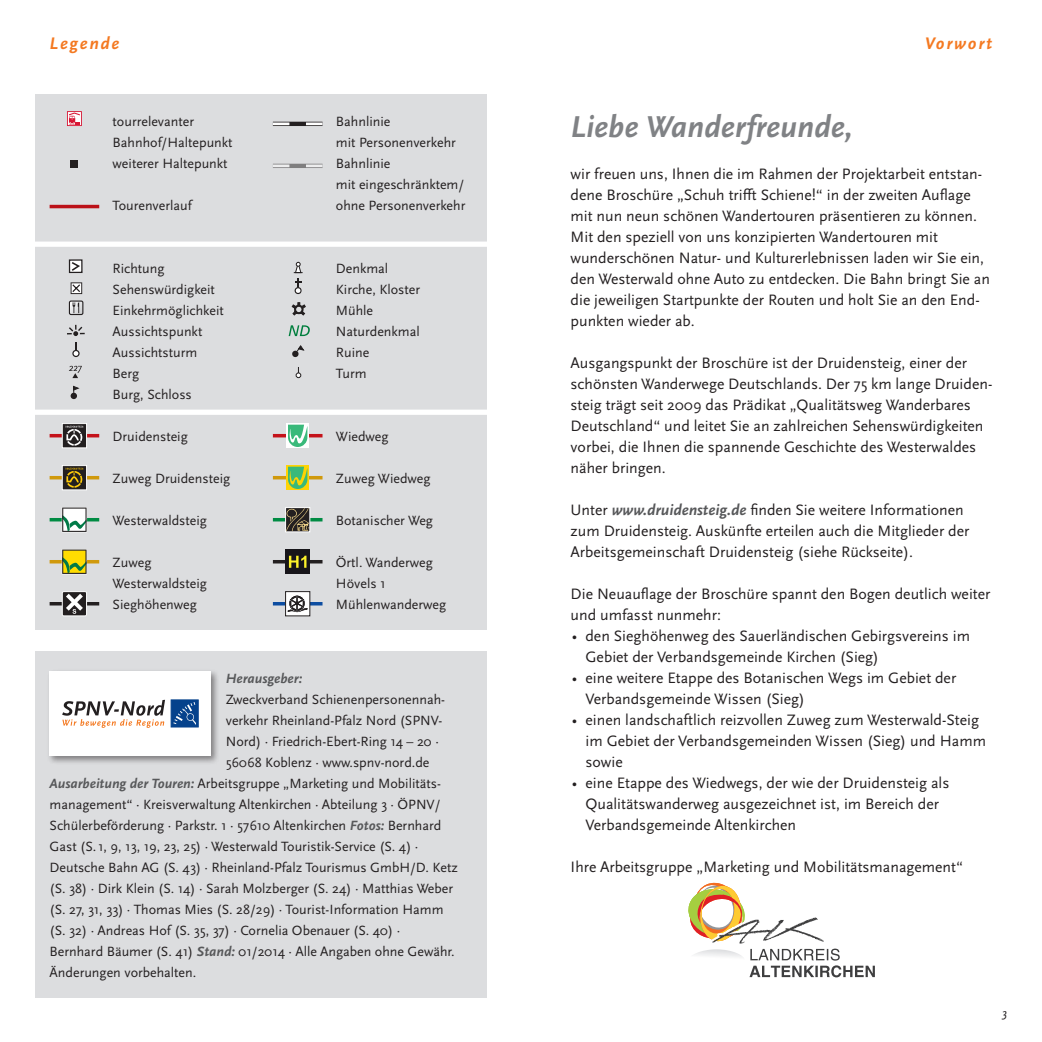
<style>
.page{position:relative;width:1042px;height:1042px;background:#fff}
.page>*{position:absolute;margin:0;border:0;box-sizing:border-box;transform-origin:0 0}
.t1{font:italic 700 31.5px "Scala Sans OT";color:#808285}
.t2{font:italic 700 17.5px "Scala Sans OT";letter-spacing:.1em;color:#f47921}
.t3{font:15.75px/21px "Scala Sans OT";color:#231f20}
.t4{font:14px/21px "Scala Sans OT";color:#231f20}
.t5{font:italic 700 14px "Scala Sans OT";color:#57585a}
.t6{font:italic 12.25px "Scala Sans OT";color:#231f20}
.s1{font-weight:700;font-style:italic;color:#57585a}
</style>
<div class="page">
<div style="left:35px;top:651px;width:451px;height:346px;background:#dcdddf"></div>
<div style="left:35px;top:94px;width:451px;height:536px;background:#dcdddf"></div>
<div style="left:67px;top:111px;width:15px;height:15px;background:#d7314b"></div>
<div style="left:68px;top:112px;width:13px;height:13px;background:#fdf7f8"></div>
<svg style="left:69px;top:112px;width:11px;height:13px"></svg>
<div style="left:71px;top:161px;width:7px;height:7px;background:#231f20"></div>
<hr style="left:50px;top:205px;width:49px;height:3px;background:#bb1018">
<svg style="left:273px;top:125px;width:49px;height:1px"></svg>
<svg style="left:273px;top:122px;width:49px;height:3px"></svg>
<svg style="left:273px;top:167px;width:49px;height:1px"></svg>
<svg style="left:273px;top:164px;width:49px;height:3px"></svg>
<hr style="left:273px;top:434px;width:49px;height:3px;background:#c4121a">
<svg style="left:286px;top:423px;width:23px;height:25px"></svg>
<svg style="left:288px;top:425px;width:19px;height:22px"></svg>
<hr style="left:273px;top:476px;width:49px;height:3px;background:#d0990c">
<svg style="left:286px;top:465px;width:23px;height:25px"></svg>
<svg style="left:288px;top:467px;width:19px;height:22px"></svg>
<hr style="left:273px;top:518px;width:49px;height:3px;background:#008b43">
<svg style="left:287px;top:509px;width:21px;height:21px"></svg>
<div style="left:285px;top:507px;width:25px;height:25px;border:1px solid #fff"></div>
<hr style="left:273px;top:560px;width:49px;height:3px;background:#231f20">
<div style="left:285px;top:549px;width:25px;height:25px;background:#17151a"></div>
<svg style="left:289px;top:556px;width:17px;height:12px"></svg>
<hr style="left:273px;top:602px;width:49px;height:3px;background:#0d4da1">
<div style="left:286px;top:591px;width:24px;height:25px;background:#fff"></div>
<div style="left:285px;top:591px;width:25px;height:25px;border:1px solid #231f20"></div>
<svg style="left:288px;top:595px;width:20px;height:17px"></svg>
<hr style="left:50px;top:434px;width:49px;height:3px;background:#c4121a">
<svg style="left:64px;top:425px;width:21px;height:21px"></svg>
<div style="left:62px;top:423px;width:25px;height:25px;border:1px solid #fff"></div>
<svg style="left:66px;top:426px;width:17px;height:20px"></svg>
<hr style="left:50px;top:476px;width:49px;height:3px;background:#d0990c">
<svg style="left:64px;top:467px;width:21px;height:21px"></svg>
<div style="left:62px;top:465px;width:25px;height:25px;border:1px solid #fff"></div>
<svg style="left:66px;top:468px;width:17px;height:20px"></svg>
<hr style="left:50px;top:518px;width:49px;height:3px;background:#008b43">
<svg style="left:62px;top:507px;width:25px;height:25px"></svg>
<hr style="left:50px;top:560px;width:49px;height:3px;background:#d0990c">
<svg style="left:62px;top:549px;width:25px;height:25px"></svg>
<hr style="left:50px;top:602px;width:49px;height:3px;background:#231f20">
<div style="left:62px;top:591px;width:25px;height:25px;background:#231f20"></div>
<div style="left:62px;top:591px;width:25px;height:25px;border:1px solid #fff"></div>
<svg style="left:66px;top:594px;width:17px;height:20px"></svg>
<div style="left:69px;top:260px;width:13px;height:12px;background:#fff"></div>
<div style="left:69px;top:259px;width:14px;height:14px;border:1px solid #231f20"></div>
<svg style="left:72px;top:262px;width:8px;height:9px"></svg>
<svg style="left:71px;top:282px;width:11px;height:12px"></svg>
<div style="left:69px;top:300px;width:14px;height:15px;border:1px solid #231f20;border-radius:2px"></div>
<svg style="left:69px;top:301px;width:14px;height:13px"></svg>
<svg style="left:67px;top:324px;width:18px;height:12px"></svg>
<svg style="left:73px;top:342px;width:6px;height:13px"></svg>
<div style="left:72px;top:350px;width:8px;height:7px;border:1px solid #231f20;border-radius:50%"></div>
<svg style="left:69px;top:366px;width:13px;height:12px"></svg>
<svg style="left:71px;top:386px;width:9px;height:13px"></svg>
<svg style="left:294px;top:262px;width:9px;height:32px"></svg>
<svg style="left:292px;top:302px;width:13px;height:13px"></svg>
<svg style="left:289px;top:325px;width:21px;height:11px"></svg>
<svg style="left:292px;top:345px;width:12px;height:12px"></svg>
<svg style="left:296px;top:367px;width:5px;height:11px"></svg>
<div style="left:46px;top:668px;width:173px;height:97px;background:#231f20;opacity:.5"></div>
<div style="left:50px;top:672px;width:161px;height:84px;background:#fff"></div>
<div style="left:171px;top:700px;width:27px;height:27px;border:1px solid #05428c"></div>
<svg style="left:173px;top:702px;width:23px;height:23px"></svg>
<svg style="left:62px;top:700px;width:103px;height:28px"></svg>
<svg style="left:688px;top:882px;width:187px;height:95px"></svg>
<div style="left:17px;top:410px;width:487px;height:5px;background:#fff"></div>
<div style="left:17px;top:242px;width:487px;height:5px;background:#fff"></div>
<p class="t2" style="left:50px;top:34px;width:71px">Legende</p>
<p class="t2" style="left:925px;top:34px;width:69px">Vorwort</p>
<p class="t4" style="left:336px;top:111px;width:131px">Bahnlinie<br>mit Personenverkehr<br>Bahnlinie<br>mit eingeschränktem/ ohne Personenverkehr</p>
<h1 class="t1" style="left:570px;top:109px;width:283px">Liebe Wanderfreunde,</h1>
<p class="t4" style="left:113px;top:111px;width:121px">tourrelevanter<br>Bahnhof/Haltepunkt weiterer Haltepunkt</p>
<p class="t4" style="left:113px;top:195px;width:81px">Tourenverlauf</p>
<p class="t3" style="left:570px;top:163px;width:421px">wir freuen uns, Ihnen die im Rahmen der Projektarbeit entstan&shy;dene Broschüre „Schuh trifft Schiene!“ in der zweiten Auflage mit nun neun schönen Wandertouren präsentieren zu können.<br>Mit den speziell von uns konzipierten Wandertouren mit wunderschönen Natur- und Kulturerlebnissen laden wir Sie ein, den Westerwald ohne Auto zu entdecken. Die Bahn bringt Sie an die jeweiligen Startpunkte der Routen und holt Sie an den End&shy;punkten wieder ab.</p>
<p class="t3" style="left:570px;top:352px;width:423px">Ausgangspunkt der Broschüre ist der Druidensteig, einer der schönsten Wanderwege Deutschlands. Der 75 km lange Druiden&shy;steig trägt seit 2009 das Prädikat „Qualitätsweg Wanderbares Deutschland“ und leitet Sie an zahlreichen Sehenswürdigkeiten vorbei, die Ihnen die spannende Geschichte des Westerwaldes näher bringen.</p>
<p class="t3" style="left:570px;top:499px;width:400px">Unter <span class="s1">www.druidensteig.de</span> finden Sie weitere Informationen zum Druidensteig. Auskünfte erteilen auch die Mitglieder der<br>Arbeitsgemeinschaft Druidensteig (siehe Rückseite).</p>
<p class="t3" style="left:570px;top:583px;width:421px">Die Neuauflage der Broschüre spannt den Bogen deutlich weiter und umfasst nunmehr:</p>
<p class="t3" style="left:585px;top:625px;width:386px;text-indent:-14px">• den Sieghöhenweg des Sauerländischen Gebirgsvereins im<br>Gebiet der Verbandsgemeinde Kirchen (Sieg)</p>
<p class="t3" style="left:585px;top:667px;width:372px;text-indent:-14px">• eine weitere Etappe des Botanischen Wegs im Gebiet der<br>Verbandsgemeinde Wissen (Sieg)</p>
<p class="t3" style="left:585px;top:709px;width:402px;text-indent:-14px">• einen landschaftlich reizvollen Zuweg zum Westerwald-Steig im Gebiet der Verbandsgemeinden Wissen (Sieg) und Hamm sowie</p>
<p class="t3" style="left:585px;top:772px;width:365px;text-indent:-14px">• eine Etappe des Wiedwegs, der wie der Druidensteig als<br>Qualitätswanderweg ausgezeichnet ist, im Bereich der<br>Verbandsgemeinde Altenkirchen</p>
<p class="t3" style="left:570px;top:856px;width:394px">Ihre Arbeitsgruppe „Marketing und Mobilitätsmanagement“</p>
<p class="t4" style="left:113px;top:258px;width:113px">Richtung<br>Sehenswürdigkeit<br>Einkehrmöglichkeit<br>Aussichtspunkt<br>Aussichtsturm<br>Berg<br>Burg, Schloss</p>
<p class="t4" style="left:336px;top:258px;width:86px">Denkmal<br>Kirche, Kloster<br>Mühle<br>Naturdenkmal<br>Ruine<br>Turm</p>
<p class="t4" style="left:113px;top:426px;width:77px">Druidensteig</p>
<p class="t4" style="left:113px;top:468px;width:119px">Zuweg Druidensteig</p>
<p class="t4" style="left:113px;top:510px;width:96px">Westerwaldsteig</p>
<p class="t4" style="left:113px;top:552px;width:96px">Zuweg<br>Westerwaldsteig<br>Sieghöhenweg</p>
<p class="t4" style="left:336px;top:426px;width:54px">Wiedweg</p>
<p class="t4" style="left:336px;top:468px;width:96px">Zuweg Wiedweg</p>
<p class="t4" style="left:336px;top:510px;width:99px">Botanischer Weg</p>
<p class="t4" style="left:336px;top:552px;width:112px">Örtl. Wanderweg<br>Hövels 1<br>Mühlenwanderweg</p>
<p class="t5" style="left:226px;top:670px;width:78px">Herausgeber:</p>
<p class="t4" style="left:226px;top:689px;width:221px">Zweckverband Schienenpersonennah-</p>
<p class="t4" style="left:226px;top:710px;width:217px">verkehr Rheinland-Pfalz Nord (SPNV-</p>
<p class="t4" style="left:226px;top:731px;width:215px">Nord) · Friedrich-Ebert-Ring 14 – 20 ·</p>
<p class="t4" style="left:226px;top:752px;width:205px">56068 Koblenz · www.spnv-nord.de</p>
<p class="t4" style="left:50px;top:773px;width:393px"><span class="s1">Ausarbeitung der Touren:</span> Arbeitsgruppe „Marketing und Mobilitäts-</p>
<p class="t4" style="left:50px;top:794px;width:392px">management“ · Kreisverwaltung Altenkirchen · Abteilung 3 · ÖPNV/</p>
<p class="t4" style="left:50px;top:815px;width:393px">Schülerbeförderung · Parkstr. 1 · 57610 Altenkirchen <span class="s1">Fotos:</span> Bernhard</p>
<p class="t4" style="left:50px;top:836px;width:370px">Gast (S.1, 9, 13, 19, 23, 25) · Westerwald Touristik-Service (S. 4) ·</p>
<p class="t4" style="left:50px;top:857px;width:410px">Deutsche Bahn AG (S. 43) · Rheinland-Pfalz Tourismus GmbH/D. Ketz</p>
<p class="t4" style="left:50px;top:878px;width:405px">(S. 38) · Dirk Klein (S. 14) · Sarah Molzberger (S. 24) · Matthias Weber</p>
<p class="t4" style="left:50px;top:899px;width:395px">(S. 27, 31, 33) · Thomas Mies (S. 28/29) · Tourist-Information Hamm</p>
<p class="t4" style="left:50px;top:920px;width:352px">(S. 32) · Andreas Hof (S. 35, 37) · Cornelia Obenauer (S. 40) ·</p>
<p class="t4" style="left:50px;top:941px;width:407px">Bernhard Bäumer (S. 41) <span class="s1">Stand:</span> 01/2014 · Alle Angaben ohne Gewähr.</p>
<p class="t4" style="left:50px;top:962px;width:148px">Änderungen vorbehalten.</p>
<p class="t6" style="left:1002px;top:1006px;width:7px">3</p>
</div>
